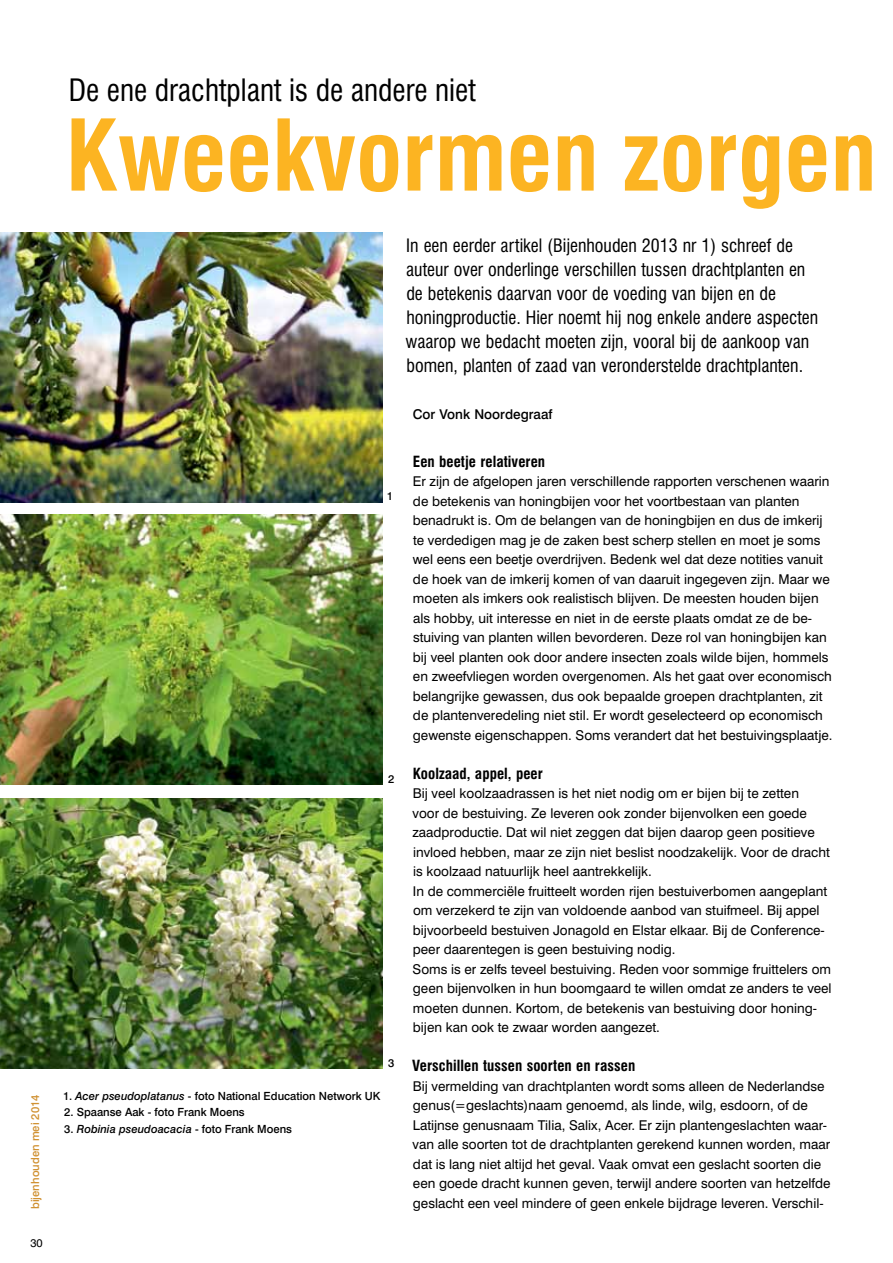
<style>
.page{position:relative;width:893px;height:1263px;background:#fff}
.page>*{position:absolute;margin:0;border:0;box-sizing:border-box;transform-origin:0 0}
.t1{font:700 condensed 96px "Swiss 721 BT";color:#fcb422}
.t2{font:condensed 30px "Swiss 721 BT";color:#000}
.t3{font:condensed 18px/24px "Swiss 721 BT";color:#000}
.t4{font:700 condensed 15px "Swiss 721 BT";letter-spacing:.005em;color:#000}
.t5{font:13.5px/19.5px "Swiss 721 BT";color:#000}
.t6{font:500 13.5px "Swiss 721 BT";color:#000}
.t7{font:500 11.25px "Swiss 721 BT";color:#000}
.t8{font:italic 500 11.25px "Swiss 721 BT";color:#000}
.t9{font:500 11.25px "Swiss 721 BT";color:#d09132}
.t10{font:11.25px "Swiss 721 BT";color:#000}
.s1{font-style:italic}
.s2{font-style:normal}
</style>
<div class="page">
<img style="left:0;top:233px;width:383px;height:269px">
<img style="left:0;top:514px;width:383px;height:270px">
<img style="left:0;top:798px;width:383px;height:270px">
<p class="t9" style="left:28px;top:1209px;width:116px;rotate:-90deg">bijenhouden mei 2014</p>
<p class="t10" style="left:30px;top:1236px;width:14px">30</p>
<h2 class="t2" style="left:69px;top:72px;width:408px">De ene drachtplant is de andere niet</h2>
<h1 class="t1" style="left:65px;top:98px;width:813px">Kweekvormen zorgen</h1>
<p class="t3" style="left:405px;top:233px;width:414px">In een eerder artikel (Bijenhouden 2013 nr 1) schreef de auteur over onderlinge verschillen tussen drachtplanten en de betekenis daarvan voor de voeding van bijen en de honingproductie. Hier noemt hij nog enkele andere aspecten waarop we bedacht moeten zijn, vooral bij de aankoop van bomen, planten of zaad van veronderstelde drachtplanten.</p>
<p class="t7" style="left:387px;top:489px;width:8px">1</p>
<p class="t7" style="left:388px;top:772px;width:8px">2</p>
<p class="t7" style="left:388px;top:1056px;width:8px">3</p>
<p class="t7" style="left:63px;top:1089px;width:319px">1. <span class="s1">Acer pseudoplatanus</span> - foto National Education Network UK</p>
<p class="t7" style="left:64px;top:1105px;width:182px">2. Spaanse Aak - foto Frank Moens</p>
<p class="t8" style="left:64px;top:1122px;width:229px"><span class="s2">3.</span> Robinia pseudoacacia <span class="s2">- foto Frank Moens</span></p>
<p class="t6" style="left:413px;top:406px;width:141px">Cor Vonk Noordegraaf</p>
<p class="t4" style="left:413px;top:452px;width:134px">Een beetje relativeren</p>
<p class="t5" style="left:413px;top:471px;width:421px">Er zijn de afgelopen jaren verschillende rapporten verschenen waarin de betekenis van honingbijen voor het voortbestaan van planten benadrukt is. Om de belangen van de honingbijen en dus de imkerij te verdedigen mag je de zaken best scherp stellen en moet je soms wel eens een beetje overdrijven. Bedenk wel dat deze notities vanuit de hoek van de imkerij komen of van daaruit ingegeven zijn. Maar we moeten als imkers ook realistisch blijven. De meesten houden bijen als hobby, uit interesse en niet in de eerste plaats omdat ze de be&shy;stuiving van planten willen bevorderen. Deze rol van honingbijen kan bij veel planten ook door andere insecten zoals wilde bijen, hommels en zweefvliegen worden overgenomen. Als het gaat over economisch belangrijke gewassen, dus ook bepaalde groepen drachtplanten, zit de plantenveredeling niet stil. Er wordt geselecteerd op economisch gewenste eigenschappen. Soms verandert dat het bestuivingsplaatje.</p>
<p class="t4" style="left:413px;top:764px;width:131px">Koolzaad, appel, peer</p>
<p class="t5" style="left:412px;top:783px;width:421px">Bij veel koolzaadrassen is het niet nodig om er bijen bij te zetten<br>voor de bestuiving. Ze leveren ook zonder bijenvolken een goede zaadproductie. Dat wil niet zeggen dat bijen daarop geen positieve invloed hebben, maar ze zijn niet beslist noodzakelijk. Voor de dracht is koolzaad natuurlijk heel aantrekkelijk.<br>In de commerciële fruitteelt worden rijen bestuiverbomen aangeplant om verzekerd te zijn van voldoende aanbod van stuifmeel. Bij appel bijvoorbeeld bestuiven Jonagold en Elstar elkaar. Bij de Conference&shy;peer daarentegen is geen bestuiving nodig.<br>Soms is er zelfs teveel bestuiving. Reden voor sommige fruittelers om geen bijenvolken in hun boomgaard te willen omdat ze anders te veel moeten dunnen. Kortom, de betekenis van bestuiving door honing&shy;bijen kan ook te zwaar worden aangezet.</p>
<p class="t4" style="left:412px;top:1057px;width:224px">Verschillen tussen soorten en rassen</p>
<p class="t5" style="left:413px;top:1076px;width:419px">Bij vermelding van drachtplanten wordt soms alleen de Nederlandse genus(=geslachts)naam genoemd, als linde, wilg, esdoorn, of de Latijnse genusnaam Tilia, Salix, Acer. Er zijn plantengeslachten waar&shy;van alle soorten tot de drachtplanten gerekend kunnen worden, maar dat is lang niet altijd het geval. Vaak omvat een geslacht soorten die een goede dracht kunnen geven, terwijl andere soorten van hetzelfde geslacht een veel mindere of geen enkele bijdrage leveren. Verschil-</p>
</div>
